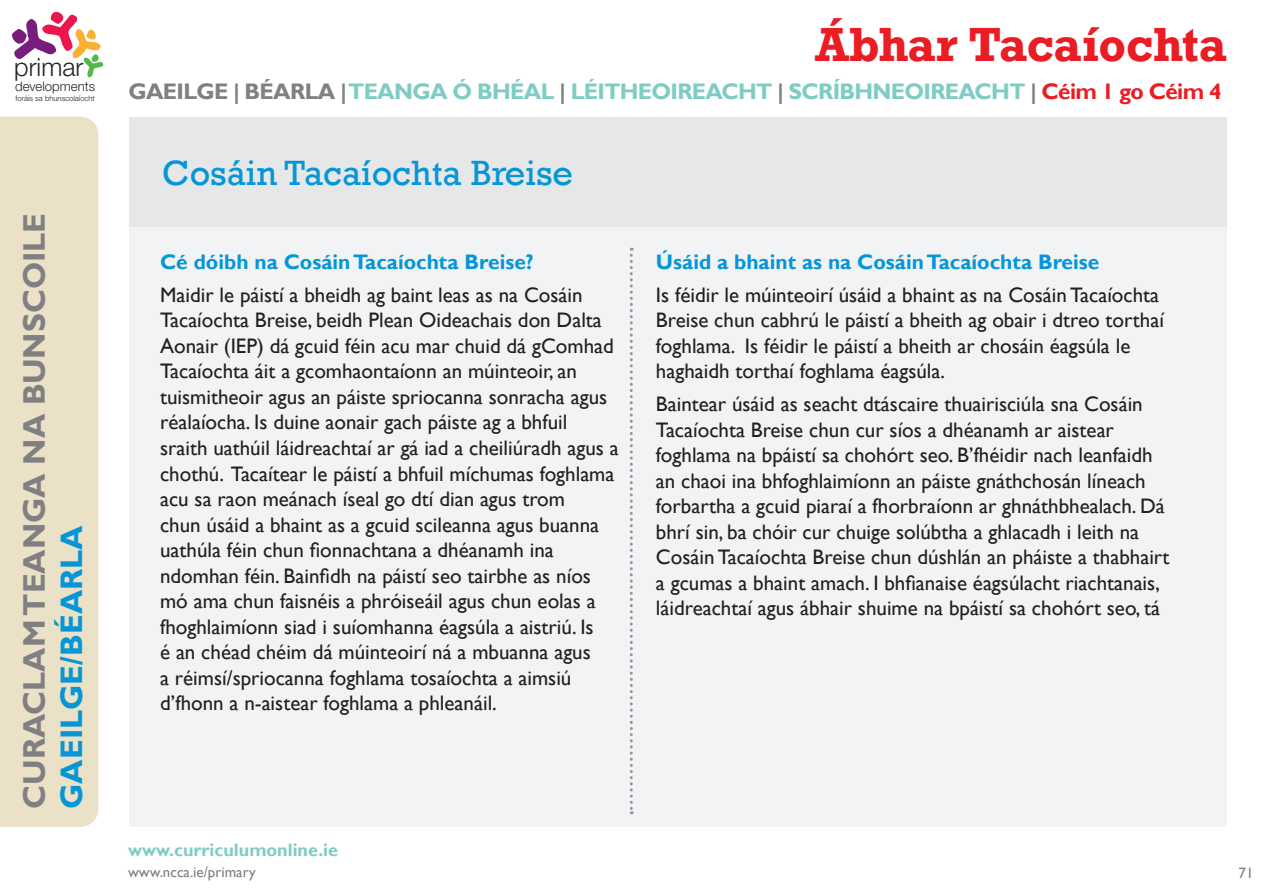
<style>
.page{position:relative;width:1263px;height:893px;background:#fff}
.page>*{position:absolute;margin:0;border:0;box-sizing:border-box;transform-origin:0 0}
.t1{font:700 45px "Rockwell";color:#ea1d25}
.t2{font:36px "Rockwell";color:#0696d7}
.t3{font:700 31.2px/37.3px "Gill Sans";color:#808083}
.t4{font:300 25.2px "Helvetica Neue";color:#262324}
.t5{font:700 22.5px "Gill Sans";letter-spacing:-.03em;color:#7eccc3}
.t6{font:21px/25.5px "Gill Sans";color:#231f20}
.Subheading_1{font:700 21px "Gill Sans";color:#0696d7}
.t7{font:700 18px "Gill Sans";color:#7eccc3}
.t8{font:15px "Gill Sans";color:#808083}
.t9{font:15px "Gill Sans";color:#808285}
.t10{font:300 13.2px "Helvetica Neue";color:#262324}
.t11{font:300 7.65px "Helvetica Neue";color:#262324}
.s1{color:#0696d7}
.s2{color:#808083}
.s3{color:#ea1d25}
</style>
<div class="page">
<svg style="left:12px;top:12px;width:92px;height:65px"></svg>
<div style="left:0;top:117px;width:98px;height:710px;background:#eae1c6"></div>
<div style="left:130px;top:117px;width:1097px;height:710px;background:#f2f3f4"></div>
<div style="left:130px;top:117px;width:1097px;height:109px;background:#e6e7e9"></div>
<svg style="left:630px;top:248px;width:3px;height:566px"></svg>
<p class="t4" style="left:14px;top:52px;width:71px">primar</p>
<p class="t10" style="left:15px;top:79px;width:81px">developments</p>
<p class="t11" style="left:15px;top:93px;width:81px">foráis sa bhunscolaíocht</p>
<p class="t3" style="left:17px;top:809px;width:597px;rotate:-90deg">CURACLAM TEANGA NA BUNSCOILE<br><span class="s1">GAEILGE/BÉARLA</span></p>
<p class="t1" style="left:815px;top:16px;width:413px">Ábhar Tacaíochta</p>
<p class="t5" style="left:128px;top:78px;width:1094px"><span class="s2">GAEILGE | BÉARLA |</span> TEANGA Ó BHÉAL <span class="s2">|</span> LÉITHEOIREACHT <span class="s2">|</span> SCRÍBHNEOIREACHT <span class="s2">|</span> <span class="s3">Céim 1 go Céim 4</span></p>
<p class="t2" style="left:162px;top:152px;width:412px">Cosáin Tacaíochta Breise</p>
<p class="Subheading_1" style="left:160px;top:249px;width:375px">Cé dóibh na Cosáin Tacaíochta Breise?</p>
<p class="t6" style="left:160px;top:283px;width:460px">Maidir le páistí a bheidh ag baint leas as na Cosáin Tacaíochta Breise, beidh Plean Oideachais don Dalta Aonair (IEP) dá gcuid féin acu mar chuid dá gComhad Tacaíochta áit a gcomhaontaíonn an múinteoir, an tuismitheoir agus an páiste spriocanna sonracha agus réalaíocha. Is duine aonair gach páiste ag a bhfuil sraith uathúil láidreachtaí ar gá iad a cheiliúradh agus a chothú. Tacaítear le páistí a bhfuil míchumas foghlama acu sa raon meánach íseal go dtí dian agus trom<br>chun úsáid a bhaint as a gcuid scileanna agus buanna uathúla féin chun fionnachtana a dhéanamh ina ndomhan féin. Bainfidh na páistí seo tairbhe as níos mó ama chun faisnéis a phróiseáil agus chun eolas a fhoghlaimíonn siad i suíomhanna éagsúla a aistriú. Is<br>é an chéad chéim dá múinteoirí ná a mbuanna agus<br>a réimsí/spriocanna foghlama tosaíochta a aimsiú d’fhonn a n-aistear foghlama a phleanáil.</p>
<p class="Subheading_1" style="left:656px;top:249px;width:445px">Úsáid a bhaint as na Cosáin Tacaíochta Breise</p>
<p class="t6" style="left:656px;top:283px;width:510px">Is féidir le múinteoirí úsáid a bhaint as na Cosáin Tacaíochta Breise chun cabhrú le páistí a bheith ag obair i dtreo torthaí foghlama. Is féidir le páistí a bheith ar chosáin éagsúla le haghaidh torthaí foghlama éagsúla.</p>
<p class="t6" style="left:656px;top:392px;width:515px">Baintear úsáid as seacht dtáscaire thuairisciúla sna Cosáin Tacaíochta Breise chun cur síos a dhéanamh ar aistear foghlama na bpáistí sa chohórt seo. B’fhéidir nach leanfaidh an chaoi ina bhfoghlaimíonn an páiste gnáthchosán líneach forbartha a gcuid piaraí a fhorbraíonn ar ghnáthbhealach. Dá bhrí sin, ba chóir cur chuige solúbtha a ghlacadh i leith na Cosáin Tacaíochta Breise chun dúshlán an pháiste a thabhairt a gcumas a bhaint amach. I bhfianaise éagsúlacht riachtanais, láidreachtaí agus ábhair shuime na bpáistí sa chohórt seo, tá</p>
<p class="t7" style="left:128px;top:839px;width:211px">www.curriculumonline.ie</p>
<p class="t8" style="left:128px;top:863px;width:129px">www.ncca.ie/primary</p>
<p class="t9" style="left:1238px;top:864px;width:16px">71</p>
</div>
